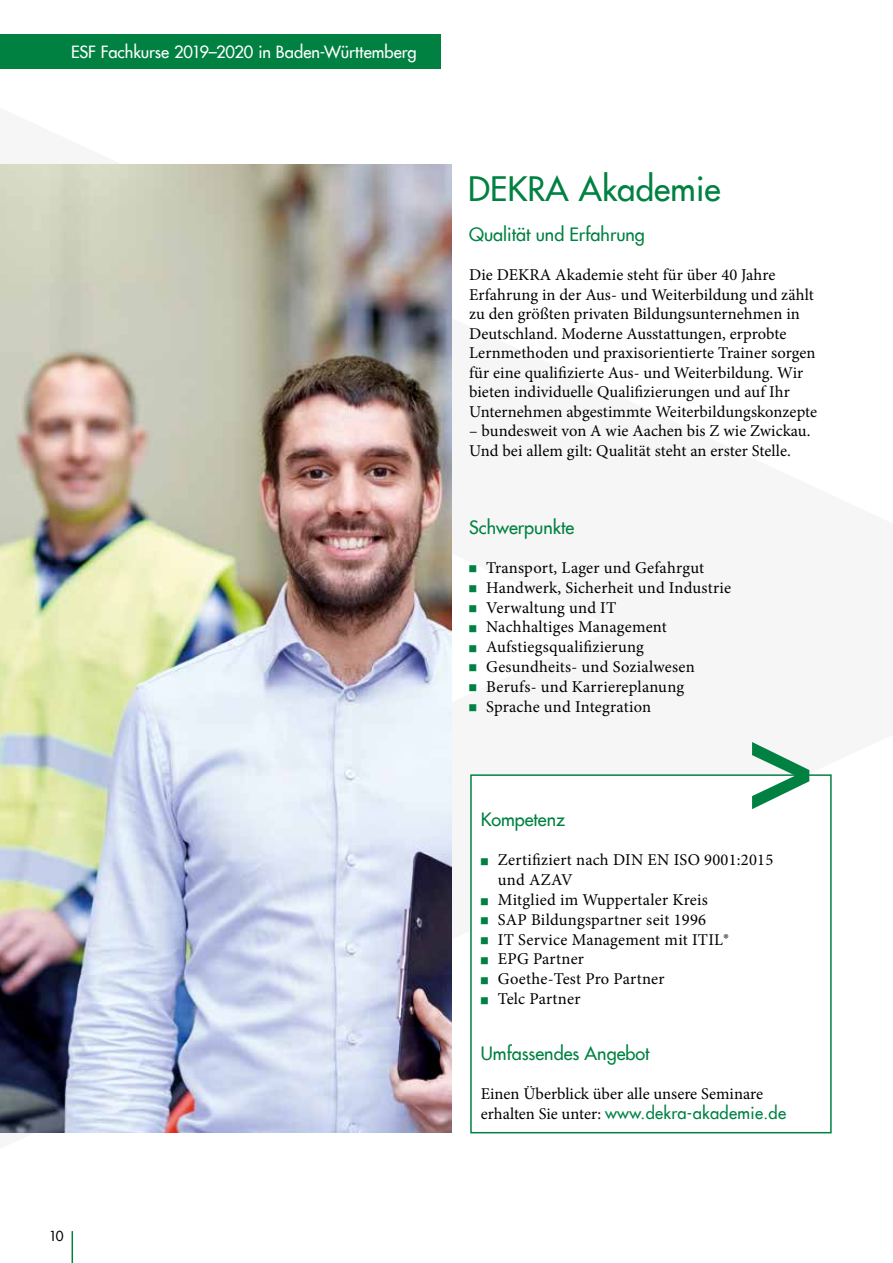
<style>
.page{position:relative;width:893px;height:1263px;background:#fff}
.page>*{position:absolute;margin:0;border:0;box-sizing:border-box;transform-origin:0 0}
.t1{font:500 33px "Futura Com";letter-spacing:.005em;color:#008142}
.t2{font:500 18px "Futura Com";color:#008142}
.t3{font:16.5px/19.8px "Minion Pro";letter-spacing:.005em;color:#000}
.t4{font:500 16.5px "Futura Com";letter-spacing:-.005em;color:#fff}
.t5{font:500 16.5px "Futura Com";letter-spacing:.02em;color:#008142}
.t6{font:500 13.5px "Futura Com";color:#000}
.s1{font-family:"Minion Pro";font-weight:400;color:#000}
</style>
<div class="page">
<hr style="left:72px;top:1231px;width:1px;height:32px;background:#008142">
<img style="left:0;top:164px;width:451px;height:969px">
<div style="left:470px;top:774px;width:362px;height:359px;background:#fff;border:2px solid #008142"></div>
<svg style="left:752px;top:742px;width:57px;height:67px"></svg>
<div style="left:0;top:34px;width:440px;height:34px;background:#008142"></div>
<p class="t4" style="left:71px;top:39px;width:347px">ESF Fachkurse 2019–2020 in Baden-Württemberg</p>
<p class="t6" style="left:49px;top:1226px;width:16px">10</p>
<h1 class="t1" style="left:468px;top:164px;width:254px">DEKRA Akademie</h1>
<p class="t2" style="left:469px;top:221px;width:177px">Qualität und Erfahrung</p>
<p class="t3" style="left:469px;top:265px;width:350px">Die DEKRA Akademie steht für über 40 Jahre Erfahrung in der Aus- und Weiterbildung und zählt zu den größten privaten Bildungsunternehmen in Deutschland. Moderne Ausstattungen, erprobte Lernmethoden und praxisorientierte Trainer sorgen für eine qualifizierte Aus- und Weiterbildung. Wir bieten individuelle Qualifizierungen und auf Ihr Unternehmen abgestimmte Weiterbildungskonzepte</p>
<p class="t3" style="left:469px;top:421px;width:343px">– bundesweit von A wie Aachen bis Z wie Zwickau.<br>Und bei allem gilt: Qualität steht an erster Stelle.</p>
<p class="t2" style="left:469px;top:514px;width:107px">Schwerpunkte</p>
<p class="t3" style="left:486px;top:558px;width:247px">Transport, Lager und Gefahrgut<br>Handwerk, Sicherheit und Industrie<br>Verwaltung und IT<br>Nachhaltiges Management<br>Aufstiegsqualifizierung<br>Gesundheits- und Sozialwesen<br>Berufs- und Karriereplanung<br>Sprache und Integration</p>
<p class="t2" style="left:481px;top:806px;width:86px">Kompetenz</p>
<p class="t3" style="left:498px;top:850px;width:277px">Zertifiziert nach DIN EN ISO 9001:2015 und AZAV<br>Mitglied im Wuppertaler Kreis<br>SAP Bildungspartner seit 1996<br>IT Service Management mit ITIL®<br>EPG Partner<br>Goethe-Test Pro Partner<br>Telc Partner</p>
<p class="t2" style="left:481px;top:1040px;width:170px">Umfassendes Angebot</p>
<p class="t3" style="left:481px;top:1084px;width:284px">Einen Überblick über alle unsere Seminare</p>
<p class="t5" style="left:481px;top:1100px;width:307px"><span class="s1">erhalten Sie unter:</span> www.dekra-akademie.de</p>
</div>
